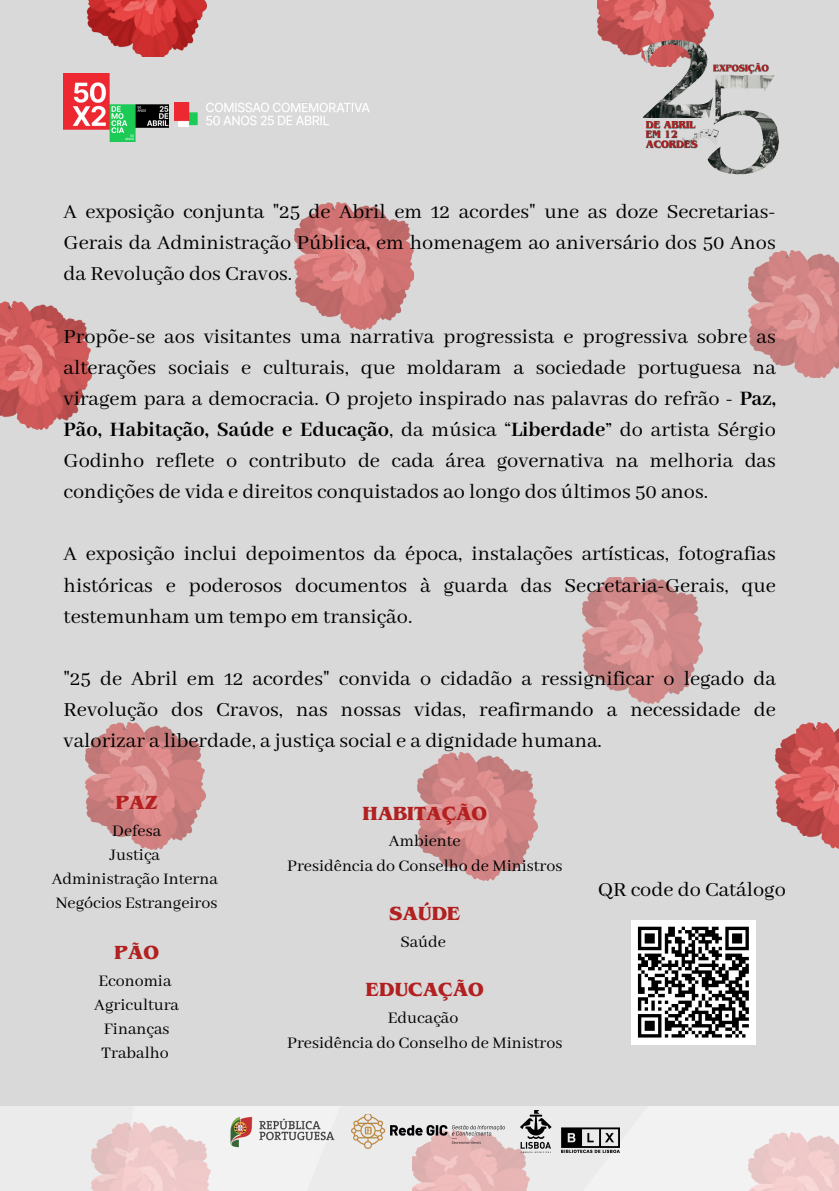
<style>
.page{position:relative;width:839px;height:1191px;background:#fff}
.page>*{position:absolute;margin:0;border:0;box-sizing:border-box;transform-origin:0 0}
.t1{font:22.4px/31.2px "Abhaya Libre";color:#000;text-align:justify}
.t2{font:700 20px "Benguiat Pro ITC";color:#b22020}
.t3{font:18px/24.8px "Abhaya Libre";color:#000;text-align:center}
.s1{font-weight:700}
</style>
<div class="page">
<div style="left:0;top:0;width:838px;height:1191px;background:#d9d9d9"></div>
<img style="left:295px;top:202px;width:118px;height:128px">
<img style="left:775px;top:722px;width:63px;height:127px">
<img style="left:86px;top:0;width:120px;height:56px">
<img style="left:597px;top:0;width:116px;height:58px">
<img style="left:417px;top:753px;width:120px;height:127px">
<img style="left:582px;top:577px;width:120px;height:126px">
<img style="left:0;top:302px;width:91px;height:127px">
<img style="left:86px;top:722px;width:120px;height:128px">
<img style="left:748px;top:251px;width:90px;height:127px">
<img style="left:642px;top:40px;width:70px;height:78px">
<img style="left:707px;top:75px;width:72px;height:99px">
<img style="left:645px;top:121px;width:53px;height:28px">
<img style="left:682px;top:130px;width:36px;height:14px">
<img style="left:713px;top:63px;width:56px;height:11px">
<img style="left:0;top:1107px;width:838px;height:84px">
<img style="left:64px;top:73px;width:105px;height:69px">
<img style="left:174px;top:103px;width:195px;height:24px">
<img style="left:351px;top:1114px;width:153px;height:34px">
<img style="left:220px;top:1112px;width:118px;height:39px">
<img style="left:521px;top:1111px;width:99px;height:42px">
<div style="left:631px;top:920px;width:124px;height:124px;background:#fff"></div>
<svg style="left:637px;top:926px;width:112px;height:112px"></svg>
<p class="t1" style="left:64px;top:197px;width:713px">A exposição conjunta "25 de Abril em 12 acordes" une as doze Secretarias-Gerais da Administração Pública, em homenagem ao aniversário dos 50 Anos da Revolução dos Cravos.</p>
<p class="t1" style="left:64px;top:321px;width:713px">Propõe-se aos visitantes uma narrativa progressista e progressiva sobre as alterações sociais e culturais, que moldaram a sociedade portuguesa na viragem para a democracia. O projeto inspirado nas palavras do refrão - <span class="s1">Paz, Pão, Habitação, Saúde e Educação</span>, da música “<span class="s1">Liberdade</span>” do artista Sérgio Godinho reflete o contributo de cada área governativa na melhoria das condições de vida e direitos conquistados ao longo dos últimos 50 anos.</p>
<p class="t1" style="left:64px;top:539px;width:713px">A exposição inclui depoimentos da época, instalações artísticas, fotografias históricas e poderosos documentos à guarda das Secretaria-Gerais, que testemunham um tempo em transição.</p>
<h1 class="t1" style="left:64px;top:664px;width:713px">"25 de Abril em 12 acordes" convida o cidadão a ressignificar o legado da Revolução dos Cravos, nas nossas vidas, reafirmando a necessidade de valorizar a liberdade, a justiça social e a dignidade humana.</h1>
<p class="t2" style="left:116px;top:796px;width:43px">PAZ</p>
<p class="t3" style="left:112px;top:820px;width:50px">Defesa</p>
<p class="t3" style="left:110px;top:843px;width:52px">Justiça</p>
<p class="t3" style="left:52px;top:867px;width:167px">Administração Interna</p>
<p class="t3" style="left:56px;top:891px;width:163px">Negócios Estrangeiros</p>
<p class="t2" style="left:114px;top:945px;width:46px">PÃO</p>
<p class="t3" style="left:98px;top:969px;width:75px">Economia</p>
<p class="t3" style="left:94px;top:993px;width:86px">Agricultura</p>
<p class="t3" style="left:104px;top:1017px;width:67px">Finanças</p>
<p class="t3" style="left:101px;top:1041px;width:69px">Trabalho</p>
<p class="t2" style="left:362px;top:806px;width:126px">HABITAÇÃO</p>
<p class="t3" style="left:287px;top:829px;width:277px">Ambiente<br>Presidência do Conselho de Ministros</p>
<p class="t2" style="left:389px;top:907px;width:73px">SAÚDE</p>
<p class="t3" style="left:400px;top:930px;width:47px">Saúde</p>
<p class="t2" style="left:366px;top:983px;width:119px">EDUCAÇÃO</p>
<p class="t3" style="left:287px;top:1006px;width:277px">Educação<br>Presidência do Conselho de Ministros</p>
<p class="t1" style="left:597px;top:875px;width:189px">QR code do Catálogo</p>
</div>
